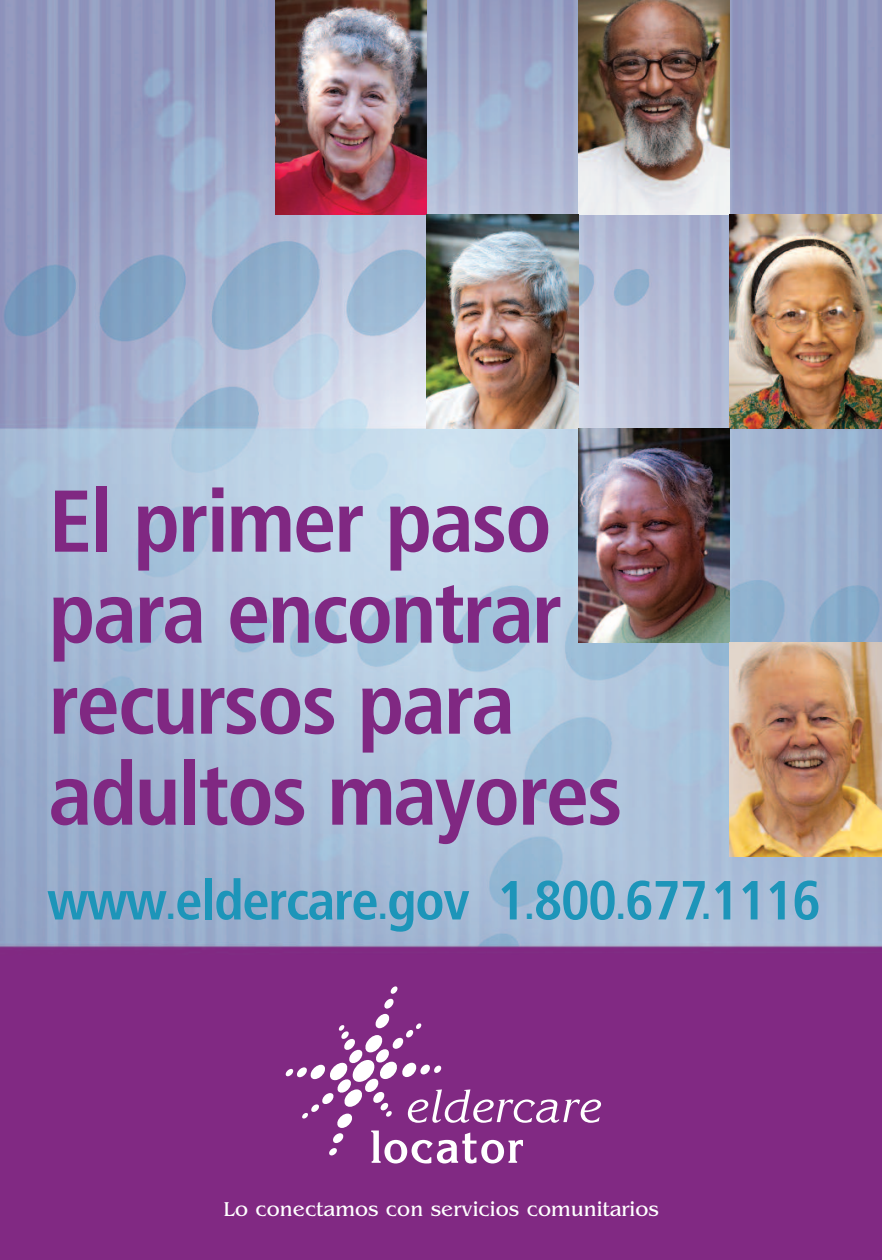
<style>
.page{position:relative;width:882px;height:1260px;background:#fff}
.page>*{position:absolute;margin:0;border:0;box-sizing:border-box;transform-origin:0 0}
.t1{font:700 condensed 87.5px/91px "Frutiger";letter-spacing:-.025em;color:#802882}
.t2{font:700 condensed 55.12px "Frutiger";letter-spacing:-.025em;color:#1d95b9}
.t3{font:21px "Benguiat";color:#fff}
.s1{font-size:41.3px}
</style>
<div class="page">
<img style="left:0;top:0;width:882px;height:1260px">
<svg style="left:285px;top:986px;width:316px;height:178px;background:#8f4090"></svg>
<img style="left:276px;top:0;width:151px;height:214px">
<img style="left:578px;top:0;width:151px;height:214px">
<img style="left:427px;top:214px;width:151px;height:214px">
<img style="left:729px;top:214px;width:153px;height:214px">
<img style="left:578px;top:428px;width:151px;height:215px">
<img style="left:729px;top:643px;width:153px;height:214px">
<p class="t1" style="left:49px;top:483px;width:576px">El primer paso para encontrar recursos para adultos mayores</p>
<p class="t2" style="left:47px;top:878px;width:775px">www<span class="s1">.</span>eldercare<span class="s1">.</span>gov 1<span class="s1">.</span>800<span class="s1">.</span>677<span class="s1">.</span>1116</p>
<p class="t3" style="left:223px;top:1196px;width:437px">Lo conectamos con servicios comunitarios</p>
</div>
